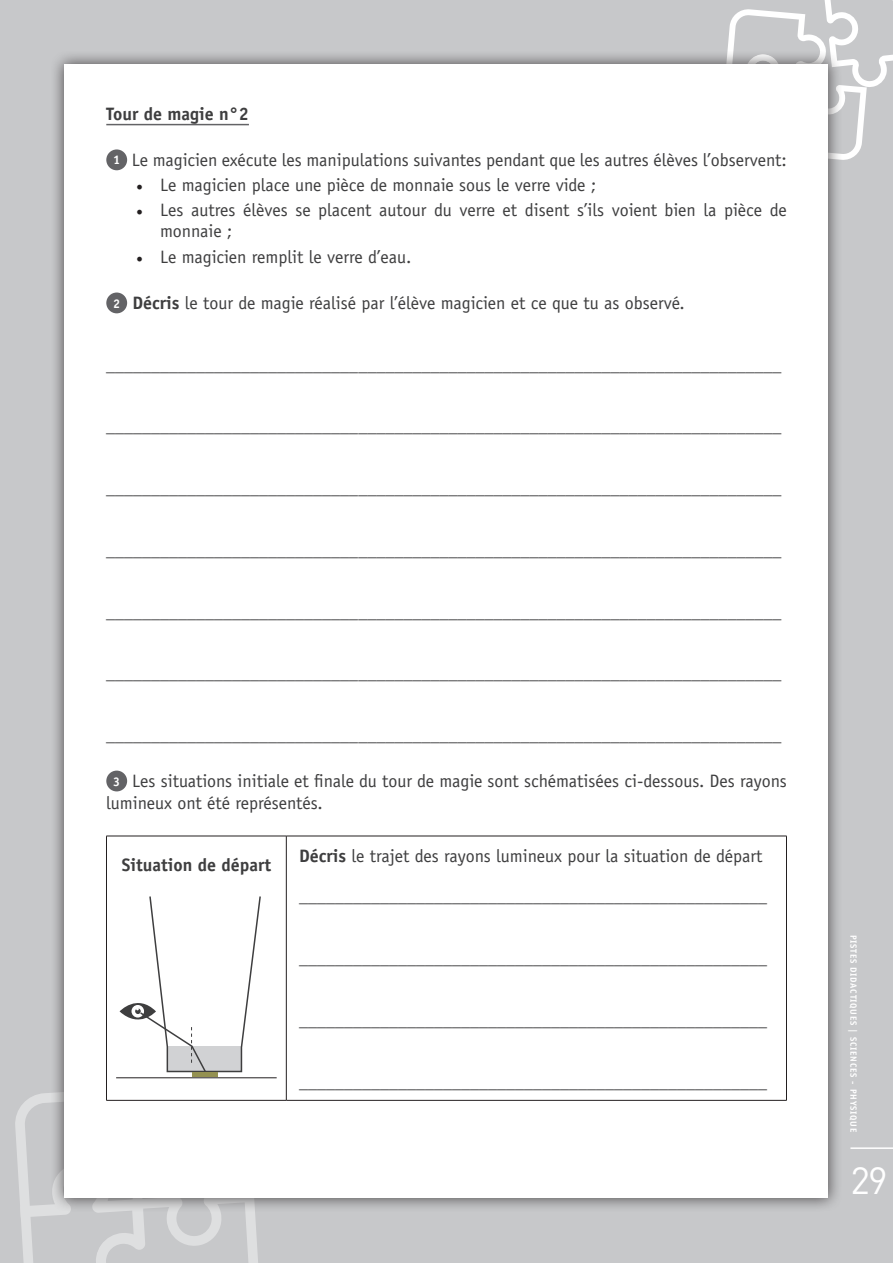
<style>
.page{position:relative;width:893px;height:1263px;background:#c7c8ca}
.page>*{position:absolute;margin:0;border:0;box-sizing:border-box;transform-origin:0 0}
.t1{font:37.5px "DINT";color:#fff}
.NIVEAU_2_5{font:700 18px "Officina Sans Std";color:#3e3e3f}
.NIVEAU_2_5-2{font:18px/21px "Officina Sans Std";color:#3e3e3f}
.t2{font:700 12.6px "Officina Sans Std";color:#fff}
.t3{font:700 9px "Officina Sans Std";letter-spacing:.08em;color:#fff}
.s1{font-family:"Minion Pro";color:#231f20}
.s2{font-weight:700}
</style>
<div class="page">
<svg style="left:727px;top:0;width:166px;height:160px"></svg>
<div style="left:50px;top:50px;width:792px;height:1162px;background:#231f20;opacity:.75"></div>
<div style="left:65px;top:65px;width:763px;height:1133px;background:#fff"></div>
<hr style="left:850px;top:1147px;width:43px;height:2px;background:#fff">
<hr style="left:106px;top:124px;width:143px;height:1px;background:#636366">
<div style="left:106px;top:149px;width:21px;height:21px;background:#636366;border-radius:50%"></div>
<div style="left:106px;top:292px;width:21px;height:21px;background:#636366;border-radius:50%"></div>
<div style="left:106px;top:771px;width:21px;height:20px;background:#636366;border-radius:50%"></div>
<hr style="left:106px;top:836px;width:180px;height:1px;background:#231f20">
<hr style="left:106px;top:836px;width:1px;height:264px;background:#231f20">
<hr style="left:286px;top:836px;width:501px;height:1px;background:#231f20">
<hr style="left:286px;top:836px;width:1px;height:264px;background:#231f20">
<hr style="left:786px;top:836px;width:1px;height:264px;background:#231f20">
<hr style="left:286px;top:1100px;width:501px;height:1px;background:#231f20">
<svg style="left:15px;top:895px;width:296px;height:368px"></svg>
<p class="NIVEAU_2_5" style="left:106px;top:103px;width:144px">Tour de magie n°2</p>
<p class="t2" style="left:113px;top:152px;width:9px">1</p>
<p class="NIVEAU_2_5-2" style="left:132px;top:149px;width:656px">Le magicien exécute les manipulations suivantes pendant que les autres élèves l’observent:</p>
<p class="NIVEAU_2_5-2" style="left:136px;top:174px;width:461px"><span class="s1">•</span> Le magicien place une pièce de monnaie sous le verre vide ;</p>
<p class="NIVEAU_2_5-2" style="left:160px;top:200px;width:628px;text-indent:-24px"><span class="s1">•</span> Les autres élèves se placent autour du verre et disent s’ils voient bien la pièce de monnaie ;</p>
<p class="NIVEAU_2_5-2" style="left:136px;top:247px;width:277px"><span class="s1">•</span> Le magicien remplit le verre d’eau.</p>
<p class="t2" style="left:113px;top:295px;width:9px">2</p>
<p class="NIVEAU_2_5-2" style="left:132px;top:292px;width:554px"><span class="s2">Décris</span> le tour de magie réalisé par l’élève magicien et ce que tu as observé.</p>
<p class="NIVEAU_2_5" style="left:106px;top:353px;width:676px">___________________________________________________________________________</p>
<p class="NIVEAU_2_5" style="left:106px;top:415px;width:676px">___________________________________________________________________________</p>
<p class="NIVEAU_2_5" style="left:106px;top:477px;width:676px">___________________________________________________________________________</p>
<p class="NIVEAU_2_5" style="left:106px;top:539px;width:676px">___________________________________________________________________________</p>
<p class="NIVEAU_2_5" style="left:106px;top:600px;width:676px">___________________________________________________________________________</p>
<p class="NIVEAU_2_5" style="left:106px;top:662px;width:676px">___________________________________________________________________________</p>
<p class="NIVEAU_2_5" style="left:106px;top:724px;width:676px">___________________________________________________________________________</p>
<p class="t2" style="left:113px;top:773px;width:9px">3</p>
<p class="NIVEAU_2_5-2" style="left:106px;top:770px;width:682px;line-height:21.6px;text-indent:26px">Les situations initiale et finale du tour de magie sont schématisées ci-dessous. Des rayons lumineux ont été représentés.</p>
<p class="NIVEAU_2_5" style="left:122px;top:854px;width:151px">Situation de départ</p>
<p class="NIVEAU_2_5-2" style="left:299px;top:845px;width:465px"><span class="s2">Décris</span> le trajet des rayons lumineux pour la situation de départ</p>
<p class="NIVEAU_2_5" style="left:299px;top:885px;width:469px">____________________________________________________</p>
<p class="NIVEAU_2_5" style="left:299px;top:947px;width:469px">____________________________________________________</p>
<p class="NIVEAU_2_5" style="left:299px;top:1008px;width:469px">____________________________________________________</p>
<p class="NIVEAU_2_5" style="left:299px;top:1070px;width:469px">____________________________________________________</p>
<p class="t3" style="left:859px;top:935px;width:199px;rotate:90deg">PISTES DIDACTIQUES | SCIENCES - PHYSIQUE</p>
<h1 class="t1" style="left:850px;top:1157px;width:39px">29</h1>
</div>
